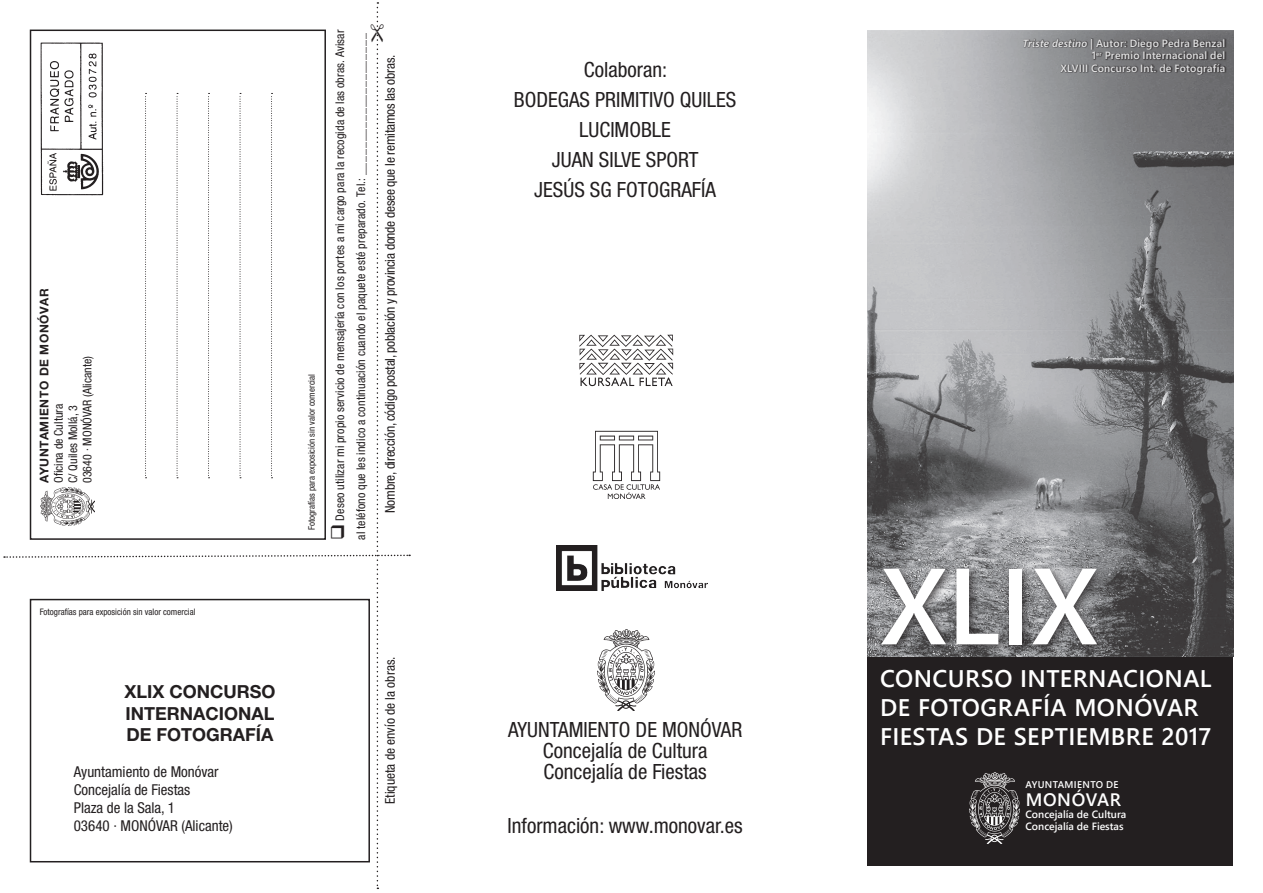
<style>
.page{position:relative;width:1263px;height:893px;background:#fff}
.page>*{position:absolute;margin:0;border:0;box-sizing:border-box;transform-origin:0 0}
.t1{font:600 108px "Segoe UI";color:#fff}
.t2{font:600 24px/28.8px "Segoe UI";letter-spacing:.015em;color:#fff}
.t3{font:condensed 21px/30px "Helvetica Neue LT Std";color:#231f20;text-align:center}
.t4{font:700 18px/21.6px "Helvetica Neue LT Std";color:#231f20;text-align:justify}
.t5{font:600 18px "Segoe UI";letter-spacing:.035em;color:#fff}
.t6{font:condensed 15px/18px "Helvetica Neue LT Std";color:#231f20}
.t7{font:condensed 13.5px "Helvetica Neue LT Std";letter-spacing:-.02em;color:#231f20}
.t8{font:condensed 13.5px "Helvetica Neue LT Std";color:#231f20}
.t9{font:condensed 12px/14.4px "Helvetica Neue LT Std";letter-spacing:.005em;color:#231f20}
.t10{font:700 12px "Helvetica Neue LT Std";letter-spacing:.05em;color:#231f20}
.t11{font:600 10.5px/12.6px "Segoe UI";letter-spacing:.015em;color:#fff;text-align:right}
.t12{font:600 9.75px "Segoe UI";letter-spacing:.035em;color:#fff}
.t13{font:condensed 9px "Helvetica Neue LT Std";color:#231f20}
.s1{font-style:italic}
</style>
<div class="page">
<img style="left:598px;top:629px;width:57px;height:82px">
<img style="left:579px;top:334px;width:95px;height:53px">
<img style="left:592px;top:430px;width:69px;height:68px">
<img style="left:557px;top:545px;width:150px;height:45px">
<img style="left:867px;top:31px;width:366px;height:625px">
<div style="left:1023px;top:38px;width:203px;height:37px;background:#231f20;opacity:.75"></div>
<div style="left:877px;top:564px;width:230px;height:91px;background:#231f20;opacity:.75"></div>
<div style="left:867px;top:657px;width:366px;height:208px;background:#231f20"></div>
<img style="left:969px;top:773px;width:50px;height:71px">
<svg style="left:4px;top:2px;width:406px;height:887px"></svg>
<p class="t10" style="left:37px;top:483px;width:196px;rotate:-90deg">AYUNTAMIENTO DE MONÓVAR</p>
<p class="t9" style="left:51px;top:483px;width:129px;rotate:-90deg">Oficina de Cultura<br>C/ Quiles Mollá, 3<br>03640 · MONÓVAR (Alicante)</p>
<p class="t13" style="left:40px;top:607px;width:157px">Fotografías para exposición sin valor comercial</p>
<h3 class="t4" style="left:124px;top:680px;width:153px">XLIX CONCURSO INTERNACIONAL DE FOTOGRAFÍA</h3>
<p class="t6" style="left:74px;top:763px;width:161px">Ayuntamiento de Monóvar<br>Concejalía de Fiestas<br>Plaza de la Sala, 1<br>03640 · MONÓVAR (Alicante)</p>
<p class="t13" style="left:306px;top:530px;width:157px;rotate:-90deg">Fotografías para exposición sin valor comercial</p>
<p class="t9" style="left:329px;top:540px;width:512px;line-height:21px;rotate:-90deg">❑ Deseo utilizar mi propio servicio de mensajería con los portes a mi cargo para la recogida de las obras. Avisar al teléfono que les indico a continuación cuando el paquete esté preparado. Tel.: _____________________</p>
<p class="t11" style="left:1023px;top:36px;width:204px"><span class="s1">Triste destino |</span> Autor: Diego Pedra Benzal<br>1<sup>er</sup> Premio Internacional del<br>XLVIII Concurso Int. de Fotografía</p>
<h1 class="t1" style="left:880px;top:504px;width:219px">XLIX</h1>
<p class="t7" style="left:382px;top:513px;width:459px;rotate:-90deg">Nombre, dirección, código postal, población y provincia donde desee que le remitamos las obras.</p>
<h3 class="t3" style="left:514px;top:54px;width:224px">Colaboran:<br>BODEGAS PRIMITIVO QUILES<br>LUCIMOBLE<br>JUAN SILVE SPORT<br>JESÚS SG FOTOGRAFÍA</h3>
<p class="t8" style="left:382px;top:804px;width:149px;rotate:-90deg">Etiqueta de envío de la obras.</p>
<h3 class="t3" style="left:508px;top:719px;width:236px;line-height:21px">AYUNTAMIENTO DE MONÓVAR<br>Concejalía de Cultura<br>Concejalía de Fiestas</h3>
<h3 class="t3" style="left:508px;top:810px;width:237px">Información: www.monovar.es</h3>
<h2 class="t2" style="left:880px;top:662px;width:333px">CONCURSO INTERNACIONAL<br>DE FOTOGRAFÍA MONÓVAR<br>FIESTAS DE SEPTIEMBRE 2017</h2>
<p class="t12" style="left:1025px;top:775px;width:94px">AYUNTAMIENTO DE</p>
<h3 class="t5" style="left:1026px;top:783px;width:97px">MONÓVAR</h3>
<p class="t11" style="left:1025px;top:808px;width:102px;line-height:12px;text-align:left">Concejalía de Cultura<br>Concejalía de Fiestas</p>
</div>
